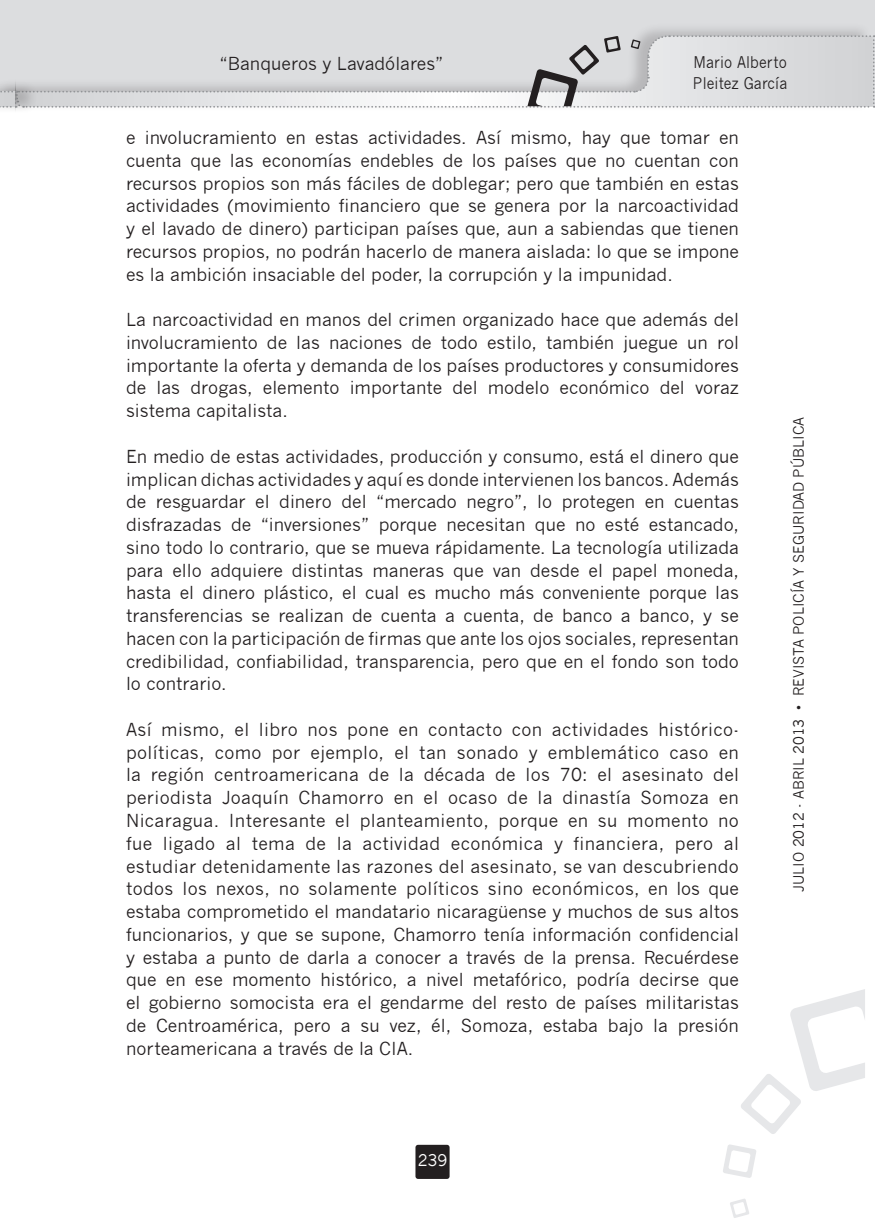
<style>
.page{position:relative;width:875px;height:1223px;background:#fff}
.page>*{position:absolute;margin:0;border:0;box-sizing:border-box;transform-origin:0 0}
.t1{font:17.5px/22.8px "News Gothic";color:#231f20;text-align:justify}
.t2{font:15.75px/20.5px "News Gothic";letter-spacing:.01em;color:#231f20;scale:.9 1}
.t3{font:15.75px "News Gothic";color:#fff}
.t4{font:14px "News Gothic";color:#231f20}
</style>
<div class="page">
<div style="left:0;top:0;width:16px;height:106px;background:#dcdddf"></div>
<div style="left:0;top:23px;width:16px;height:90px;background:#231f20;opacity:.2"></div>
<div style="left:16px;top:0;width:859px;height:106px;background:#dcdddf"></div>
<div style="left:16px;top:21px;width:855px;height:91px;background:#231f20;opacity:.2"></div>
<div style="left:16px;top:23px;width:21px;height:90px;background:#231f20;opacity:.2"></div>
<svg style="left:0;top:34px;width:875px;height:75px"></svg>
<svg style="left:741px;top:989px;width:124px;height:145px"></svg>
<svg style="left:723px;top:1144px;width:33px;height:33px"></svg>
<svg style="left:730px;top:1199px;width:19px;height:18px"></svg>
<div style="left:415px;top:1144px;width:34px;height:34px;background:#231f20;border-radius:3px"></div>
<p class="t1" style="left:219px;top:52px;width:225px">“Banqueros y Lavadólares”</p>
<p class="t2" style="left:693px;top:52px;width:106px">Mario Alberto<br>Pleitez García</p>
<p class="t1" style="left:126px;top:126px;width:614px">e involucramiento en estas actividades. Así mismo, hay que tomar en cuenta que las economías endebles de los países que no cuentan con recursos propios son más fáciles de doblegar; pero que también en estas actividades (movimiento financiero que se genera por la narcoactividad y el lavado de dinero) participan países que, aun a sabiendas que tienen recursos propios, no podrán hacerlo de manera aislada: lo que se impone es la ambición insaciable del poder, la corrupción y la impunidad.</p>
<p class="t1" style="left:126px;top:308px;width:614px">La narcoactividad en manos del crimen organizado hace que además del involucramiento de las naciones de todo estilo, también juegue un rol importante la oferta y demanda de los países productores y consumidores de las drogas, elemento importante del modelo económico del voraz sistema capitalista.</p>
<p class="t1" style="left:126px;top:445px;width:614px">En medio de estas actividades, producción y consumo, está el dinero que implican dichas actividades y aquí es donde intervienen los bancos. Además de resguardar el dinero del “mercado negro”, lo protegen en cuentas disfrazadas de “inversiones” porque necesitan que no esté estancado, sino todo lo contrario, que se mueva rápidamente. La tecnología utilizada para ello adquiere distintas maneras que van desde el papel moneda, hasta el dinero plástico, el cual es mucho más conveniente porque las transferencias se realizan de cuenta a cuenta, de banco a banco, y se hacen con la participación de firmas que ante los ojos sociales, representan credibilidad, confiabilidad, transparencia, pero que en el fondo son todo lo contrario.</p>
<p class="t1" style="left:126px;top:718px;width:614px">Así mismo, el libro nos pone en contacto con actividades histórico&shy;políticas, como por ejemplo, el tan sonado y emblemático caso en la región centroamericana de la década de los 70: el asesinato del periodista Joaquín Chamorro en el ocaso de la dinastía Somoza en Nicaragua. Interesante el planteamiento, porque en su momento no fue ligado al tema de la actividad económica y financiera, pero al estudiar detenidamente las razones del asesinato, se van descubriendo todos los nexos, no solamente políticos sino económicos, en los que estaba comprometido el mandatario nicaragüense y muchos de sus altos funcionarios, y que se supone, Chamorro tenía información confidencial y estaba a punto de darla a conocer a través de la prensa. Recuérdese que en ese momento histórico, a nivel metafórico, podría decirse que el gobierno somocista era el gendarme del resto de países militaristas de Centroamérica, pero a su vez, él, Somoza, estaba bajo la presión norteamericana a través de la CIA.</p>
<p class="t3" style="left:418px;top:1150px;width:31px">239</p>
<p class="t4" style="left:790px;top:891px;width:476px;rotate:-90deg">JULIO 2012 - ABRIL 2013 • REVISTA POLICÍA Y SEGURIDAD PÚBLICA</p>
</div>
